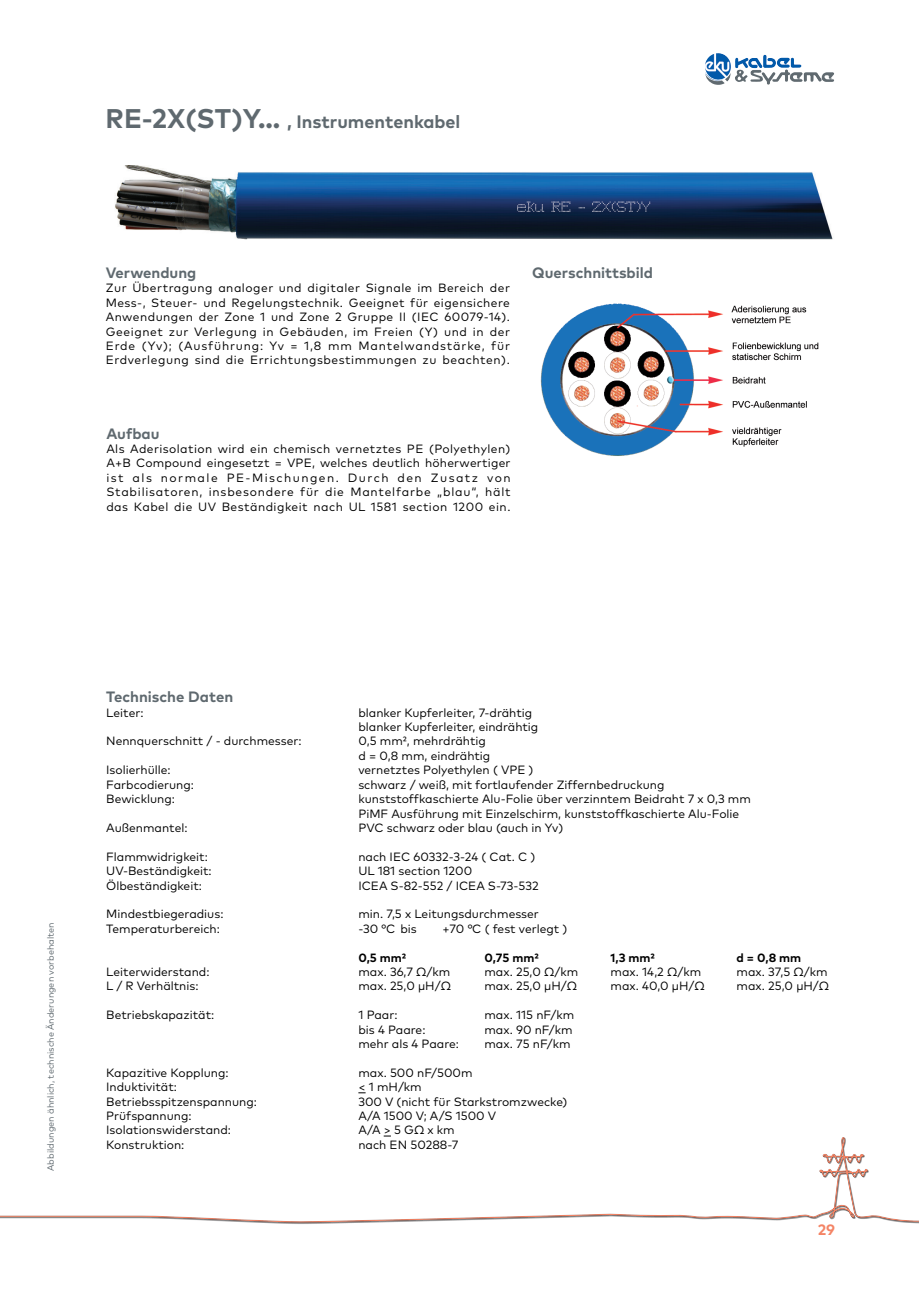
<style>
.page{position:relative;width:919px;height:1289px;background:#fff}
.page>*{position:absolute;margin:0;border:0;box-sizing:border-box;transform-origin:0 0}
.t1{font:700 18px "Mark OT";color:#5f696f}
.t2{font:700 15px "Mark OT";color:#5f696f}
.t3{font:700 15px "Mark OT";color:#f48465}
.t4{font:12px/14.4px "Mark OT";color:#000;text-align:justify}
.t5{font:700 12px "Mark OT";color:#000}
.t6{font:9px "Mark OT";color:#5f696f}
.s1{font-size:27px}
</style>
<div class="page">
<img style="left:705px;top:53px;width:96px;height:27px">
<img style="left:540px;top:303px;width:279px;height:153px">
<img style="left:115px;top:165px;width:718px;height:75px">
<p class="t1" style="left:106px;top:110px;width:356px"><span class="s1">RE-2X(ST)Y...</span> , Instrumentenkabel</p>
<p class="t2" style="left:106px;top:263px;width:92px">Verwendung</p>
<p class="t4" style="left:106px;top:281px;width:406px">Zur Übertragung analoger und digitaler Signale im Bereich der Mess-, Steuer- und Regelungstechnik. Geeignet für eigensichere Anwendungen der Zone 1 und Zone 2 Gruppe II (IEC 60079-14).<br>Geeignet zur Verlegung in Gebäuden, im Freien (Y) und in der Erde (Yv); (Ausführung: Yv = 1,8 mm Mantelwandstärke, für Erdverlegung sind die Errichtungsbestimmungen zu beachten).</p>
<p class="t2" style="left:532px;top:263px;width:122px">Querschnittsbild</p>
<p class="t2" style="left:106px;top:423px;width:55px">Aufbau</p>
<p class="t4" style="left:106px;top:441px;width:406px">Als Aderisolation wird ein chemisch vernetztes PE (Polyethylen)<br>A+B Compound eingesetzt = VPE, welches deutlich höherwertiger ist als normale PE-Mischungen. Durch den Zusatz von Stabilisatoren, insbesondere für die Mantelfarbe „blau“, hält das Kabel die UV Beständigkeit nach UL 1581 section 1200 ein.</p>
<p class="t6" style="left:45px;top:1170px;width:250px;rotate:-90deg">Abbildungen ähnlich, technische Änderungen vorbehalten</p>
<p class="t2" style="left:106px;top:687px;width:128px">Technische Daten</p>
<p class="t4" style="left:106px;top:705px;width:39px">Leiter:</p>
<p class="t4" style="left:358px;top:705px;width:175px">blanker Kupferleiter, 7-drähtig</p>
<p class="t4" style="left:358px;top:719px;width:181px">blanker Kupferleiter, eindrähtig</p>
<p class="t4" style="left:106px;top:734px;width:197px">Nennquerschnitt / - durchmesser:</p>
<p class="t4" style="left:358px;top:734px;width:129px">0,5 mm², mehrdrähtig</p>
<p class="t4" style="left:358px;top:748px;width:133px">d = 0,8 mm, eindrähtig</p>
<p class="t4" style="left:106px;top:762px;width:66px">Isolierhülle:</p>
<p class="t4" style="left:358px;top:762px;width:177px">vernetztes Polyethylen ( VPE )</p>
<p class="t4" style="left:106px;top:777px;width:89px">Farbcodierung:</p>
<p class="t4" style="left:358px;top:777px;width:307px">schwarz / weiß, mit fortlaufender Ziffernbedruckung</p>
<p class="t4" style="left:106px;top:791px;width:70px">Bewicklung:</p>
<p class="t4" style="left:358px;top:791px;width:394px">kunststoffkaschierte Alu-Folie über verzinntem Beidraht 7 x 0,3 mm</p>
<p class="t4" style="left:358px;top:806px;width:382px">PiMF Ausführung mit Einzelschirm, kunststoffkaschierte Alu-Folie</p>
<p class="t4" style="left:106px;top:820px;width:83px">Außenmantel:</p>
<p class="t4" style="left:358px;top:820px;width:206px">PVC schwarz oder blau (auch in Yv)</p>
<p class="t4" style="left:106px;top:849px;width:103px">Flammwidrigkeit:</p>
<p class="t4" style="left:358px;top:849px;width:179px">nach IEC 60332-3-24 ( Cat. C )</p>
<p class="t4" style="left:106px;top:863px;width:107px">UV-Beständigkeit:</p>
<p class="t4" style="left:358px;top:863px;width:115px">UL 181 section 1200</p>
<p class="t4" style="left:106px;top:878px;width:97px">Ölbeständigkeit:</p>
<p class="t4" style="left:358px;top:878px;width:182px">ICEA S-82-552 / ICEA S-73-532</p>
<p class="t4" style="left:106px;top:906px;width:119px">Mindestbiegeradius:</p>
<p class="t4" style="left:358px;top:906px;width:182px">min. 7,5 x Leitungsdurchmesser</p>
<p class="t4" style="left:106px;top:921px;width:115px">Temperaturbereich:</p>
<p class="t4" style="left:358px;top:921px;width:60px">-30 °C bis</p>
<p class="t4" style="left:442px;top:921px;width:126px">+70 °C ( fest verlegt )</p>
<p class="t5" style="left:358px;top:949px;width:49px">0,5 mm²</p>
<p class="t5" style="left:484px;top:949px;width:56px">0,75 mm²</p>
<p class="t5" style="left:610px;top:949px;width:46px">1,3 mm²</p>
<p class="t5" style="left:736px;top:949px;width:66px">d = 0,8 mm</p>
<p class="t4" style="left:106px;top:964px;width:105px">Leiterwiderstand:</p>
<p class="t4" style="left:358px;top:964px;width:93px">max. 36,7 Ω/km</p>
<p class="t4" style="left:484px;top:964px;width:95px">max. 25,0 Ω/km</p>
<p class="t4" style="left:610px;top:964px;width:92px">max. 14,2 Ω/km</p>
<p class="t4" style="left:736px;top:964px;width:93px">max. 37,5 Ω/km</p>
<p class="t4" style="left:106px;top:978px;width:94px">L / R Verhältnis:</p>
<p class="t4" style="left:358px;top:978px;width:94px">max. 25,0 µH/Ω</p>
<p class="t4" style="left:484px;top:978px;width:94px">max. 25,0 µH/Ω</p>
<p class="t4" style="left:610px;top:978px;width:96px">max. 40,0 µH/Ω</p>
<p class="t4" style="left:736px;top:978px;width:94px">max. 25,0 µH/Ω</p>
<p class="t4" style="left:106px;top:1007px;width:109px">Betriebskapazität:</p>
<p class="t4" style="left:358px;top:1007px;width:41px">1 Paar:</p>
<p class="t4" style="left:484px;top:1007px;width:91px">max. 115 nF/km</p>
<p class="t4" style="left:358px;top:1022px;width:69px">bis 4 Paare:</p>
<p class="t4" style="left:484px;top:1022px;width:90px">max. 90 nF/km</p>
<p class="t4" style="left:358px;top:1036px;width:102px">mehr als 4 Paare:</p>
<p class="t4" style="left:484px;top:1036px;width:88px">max. 75 nF/km</p>
<p class="t4" style="left:106px;top:1065px;width:124px">Kapazitive Kopplung:</p>
<p class="t4" style="left:358px;top:1065px;width:116px">max. 500 nF/500m</p>
<p class="t4" style="left:106px;top:1079px;width:72px">Induktivität:</p>
<p class="t4" style="left:358px;top:1079px;width:65px">&lt; 1 mH/km</p>
<p class="t4" style="left:106px;top:1094px;width:152px">Betriebsspitzenspannung:</p>
<p class="t4" style="left:358px;top:1094px;width:210px">300 V (nicht für Starkstromzwecke)</p>
<p class="t4" style="left:106px;top:1108px;width:87px">Prüfspannung:</p>
<p class="t4" style="left:358px;top:1108px;width:139px">A/A 1500 V; A/S 1500 V</p>
<p class="t4" style="left:106px;top:1122px;width:126px">Isolationswiderstand:</p>
<p class="t4" style="left:358px;top:1122px;width:98px">A/A &gt; 5 GΩ x km</p>
<p class="t4" style="left:106px;top:1137px;width:80px">Konstruktion:</p>
<p class="t4" style="left:358px;top:1137px;width:101px">nach EN 50288-7</p>
<p class="t3" style="left:817px;top:1219px;width:19px">29</p>
</div>
